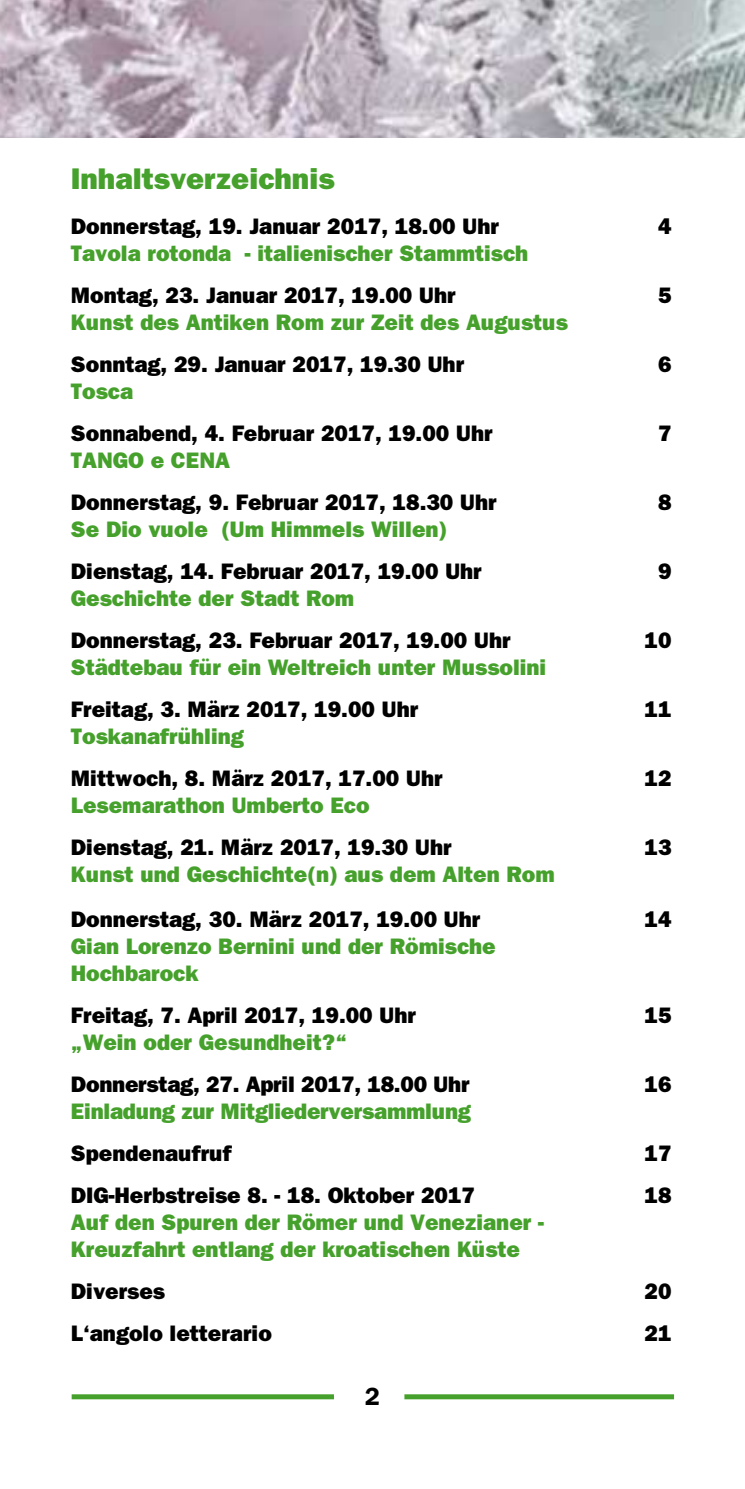
<style>
.page{position:relative;width:745px;height:1489px;background:#fff}
.page>*{position:absolute;margin:0;border:0;box-sizing:border-box;transform-origin:0 0}
.t1{font:800 30px "Franklin Gothic";color:#45a12b}
.t2{font:600 25px "Franklin Gothic";color:#000}
.t3{font:800 22.5px "Franklin Gothic";color:#000}
.t4{font:800 22.5px/27px "Franklin Gothic";color:#45a12b}
</style>
<div class="page">
<div style="left:72px;top:1394px;width:262px;height:5px;background:#45a12b"></div>
<div style="left:404px;top:1394px;width:269px;height:5px;background:#45a12b"></div>
<img style="left:0;top:0;width:744px;height:137px">
<h1 class="t1" style="left:71px;top:161px;width:265px">Inhaltsverzeichnis</h1>
<p class="t3" style="left:71px;top:213px;width:429px">Donnerstag, 19. Januar 2017, 18.00 Uhr</p>
<p class="t3" style="left:657px;top:213px;width:15px">4</p>
<p class="t4" style="left:71px;top:239px;width:458px">Tavola rotonda - italienischer Stammtisch</p>
<p class="t3" style="left:71px;top:282px;width:386px">Montag, 23. Januar 2017, 19.00 Uhr</p>
<p class="t3" style="left:657px;top:282px;width:15px">5</p>
<p class="t4" style="left:71px;top:308px;width:498px">Kunst des Antiken Rom zur Zeit des Augustus</p>
<p class="t3" style="left:71px;top:351px;width:394px">Sonntag, 29. Januar 2017, 19.30 Uhr</p>
<p class="t3" style="left:657px;top:351px;width:15px">6</p>
<p class="t4" style="left:71px;top:377px;width:64px">Tosca</p>
<p class="t3" style="left:71px;top:420px;width:423px">Sonnabend, 4. Februar 2017, 19.00 Uhr</p>
<p class="t3" style="left:657px;top:420px;width:15px">7</p>
<p class="t4" style="left:71px;top:446px;width:160px">TANGO e CENA</p>
<p class="t3" style="left:71px;top:489px;width:427px">Donnerstag, 9. Februar 2017, 18.30 Uhr</p>
<p class="t3" style="left:657px;top:489px;width:15px">8</p>
<p class="t4" style="left:71px;top:515px;width:377px">Se Dio vuole (Um Himmels Willen)</p>
<p class="t3" style="left:71px;top:558px;width:412px">Dienstag, 14. Februar 2017, 19.00 Uhr</p>
<p class="t3" style="left:657px;top:558px;width:15px">9</p>
<p class="t4" style="left:71px;top:584px;width:285px">Geschichte der Stadt Rom</p>
<p class="t3" style="left:71px;top:627px;width:441px">Donnerstag, 23. Februar 2017, 19.00 Uhr</p>
<p class="t3" style="left:644px;top:627px;width:28px">10</p>
<p class="t4" style="left:71px;top:653px;width:476px">Städtebau für ein Weltreich unter Mussolini</p>
<p class="t3" style="left:71px;top:696px;width:348px">Freitag, 3. März 2017, 19.00 Uhr</p>
<p class="t3" style="left:644px;top:696px;width:28px">11</p>
<p class="t4" style="left:71px;top:722px;width:174px">Toskanafrühling</p>
<p class="t3" style="left:71px;top:765px;width:373px">Mittwoch, 8. März 2017, 17.00 Uhr</p>
<p class="t3" style="left:644px;top:765px;width:28px">12</p>
<p class="t4" style="left:71px;top:791px;width:300px">Lesemarathon Umberto Eco</p>
<p class="t3" style="left:71px;top:834px;width:382px">Dienstag, 21. März 2017, 19.30 Uhr</p>
<p class="t3" style="left:644px;top:834px;width:28px">13</p>
<p class="t4" style="left:71px;top:860px;width:485px">Kunst und Geschichte(n) aus dem Alten Rom</p>
<p class="t3" style="left:71px;top:906px;width:411px">Donnerstag, 30. März 2017, 19.00 Uhr</p>
<p class="t3" style="left:644px;top:906px;width:28px">14</p>
<p class="t4" style="left:71px;top:932px;width:426px">Gian Lorenzo Bernini und der Römische<br>Hochbarock</p>
<p class="t3" style="left:71px;top:1002px;width:346px">Freitag, 7. April 2017, 19.00 Uhr</p>
<p class="t3" style="left:644px;top:1002px;width:28px">15</p>
<p class="t4" style="left:71px;top:1028px;width:277px">„Wein oder Gesundheit?“</p>
<p class="t3" style="left:71px;top:1071px;width:400px">Donnerstag, 27. April 2017, 18.00 Uhr</p>
<p class="t3" style="left:644px;top:1071px;width:28px">16</p>
<p class="t4" style="left:71px;top:1097px;width:401px">Einladung zur Mitgliederversammlung</p>
<p class="t3" style="left:71px;top:1140px;width:162px">Spendenaufruf</p>
<p class="t3" style="left:644px;top:1140px;width:28px">17</p>
<p class="t3" style="left:71px;top:1182px;width:405px">DIG-Herbstreise 8. - 18. Oktober 2017</p>
<p class="t3" style="left:644px;top:1182px;width:28px">18</p>
<p class="t4" style="left:71px;top:1208px;width:474px">Auf den Spuren der Römer und Venezianer -<br>Kreuzfahrt entlang der kroatischen Küste</p>
<p class="t3" style="left:71px;top:1278px;width:96px">Diverses</p>
<p class="t3" style="left:644px;top:1278px;width:28px">20</p>
<p class="t3" style="left:71px;top:1320px;width:202px">L‘angolo letterario</p>
<p class="t3" style="left:644px;top:1320px;width:28px">21</p>
<p class="t2" style="left:365px;top:1381px;width:16px">2</p>
</div>
